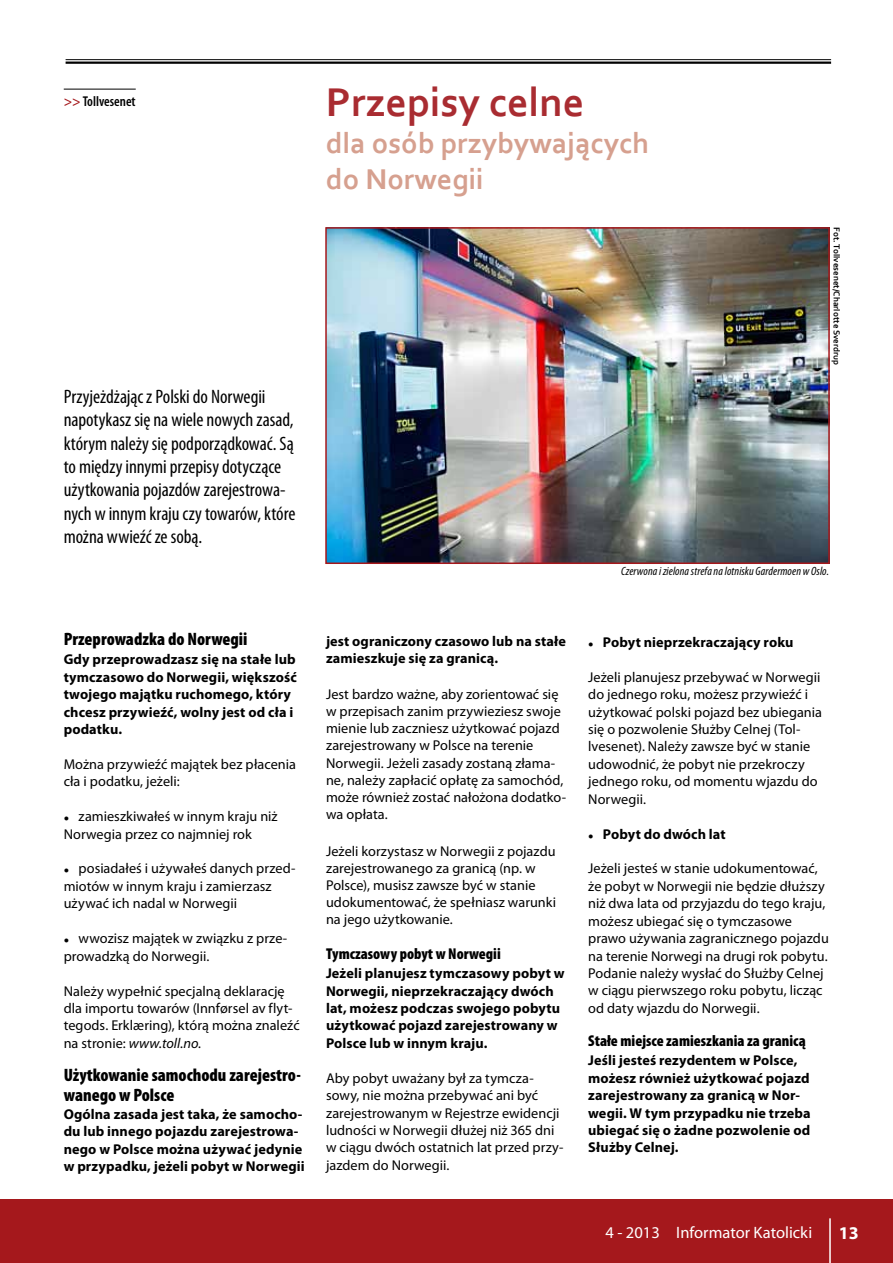
<style>
.page{position:relative;width:893px;height:1263px;background:#fff}
.page>*{position:absolute;margin:0;border:0;box-sizing:border-box;transform-origin:0 0}
.t1{font:700 42px "Corbel";color:#a92c31}
.t2{font:700 30px/36px "Corbel";color:#d6a08f}
.t3{font:condensed 19.5px/23.4px "Myriad Pro";letter-spacing:-.005em;color:#000}
.t4{font:900 condensed 18px/19.5px "Myriad Pro";color:#000}
.t5{font:700 18px "Myriad Pro";color:#fff}
.t6{font:16.5px "Myriad Pro";color:#fff}
.t7{font:900 condensed 15.75px "Myriad Pro";color:#000}
.t8{font:14.25px/17.4px "Myriad Pro";letter-spacing:.005em;color:#000}
.t9{font:700 14.25px/17.4px "Myriad Pro";letter-spacing:.005em;color:#000}
.t10{font:600 condensed 14.25px "Myriad Pro";color:#000}
.t11{font:italic condensed 12px "Myriad Pro";letter-spacing:.01em;color:#000}
.t12{font:700 9px "Corbel";color:#000}
.s1{color:#a5181c}
.s2{font-family:"Verdana";font-size:9px}
.s3{font-style:italic}
</style>
<div class="page">
<div style="left:0;top:1199px;width:893px;height:64px;background:#a5181c"></div>
<hr style="left:64px;top:89px;width:72px;height:1px;background:#000">
<img style="left:328px;top:230px;width:499px;height:331px">
<div style="left:325px;top:227px;width:505px;height:337px;border:2px solid #a5181c"></div>
<hr style="left:829px;top:1218px;width:2px;height:45px;background:#fff">
<hr style="left:66px;top:59px;width:765px;height:1px;background:#000">
<hr style="left:66px;top:62px;width:765px;height:2px;background:#000">
<p class="t10" style="left:64px;top:94px;width:73px"><span class="s1">&gt;&gt;</span> Tollvesenet</p>
<h1 class="t1" style="left:326px;top:76px;width:260px">Przepisy celne</h1>
<h2 class="t2" style="left:326px;top:124px;width:325px">dla osób przybywających do Norwegii</h2>
<p class="t3" style="left:64px;top:384px;width:233px">Przyjeżdżając z Polski do Norwegii napotykasz się na wiele nowych zasad, którym należy się podporządkować. Są to między innymi przepisy dotyczące użytkowania pojazdów zarejestrowa&shy;nych w innym kraju czy towarów, które można wwieźć ze sobą.</p>
<p class="t12" style="left:842px;top:227px;width:139px;rotate:90deg">Fot. Tollvesenet/Charlotte Sverdrup</p>
<p class="t11" style="left:621px;top:564px;width:209px">Czerwona i zielona strefa na lotnisku Gardermoen w Oslo.</p>
<p class="t4" style="left:64px;top:630px;width:185px">Przeprowadzka do Norwegii</p>
<p class="t9" style="left:64px;top:650px;width:235px">Gdy przeprowadzasz się na stałe lub tymczasowo do Norwegii, większość twojego majątku ruchomego, który chcesz przywieźć, wolny jest od cła i podatku.</p>
<p class="t8" style="left:64px;top:755px;width:234px">Można przywieźć majątek bez płacenia cła i podatku, jeżeli:</p>
<p class="t8" style="left:64px;top:807px;width:215px"><span class="s2">●</span> zamieszkiwałeś w innym kraju niż<br>Norwegia przez co najmniej rok</p>
<p class="t8" style="left:64px;top:860px;width:233px"><span class="s2">●</span> posiadałeś i używałeś danych przed&shy;miotów w innym kraju i zamierzasz używać ich nadal w Norwegii</p>
<p class="t8" style="left:64px;top:929px;width:225px"><span class="s2">●</span> wwozisz majątek w związku z prze&shy;prowadzką do Norwegii.</p>
<p class="t8" style="left:64px;top:982px;width:238px">Należy wypełnić specjalną deklarację dla importu towarów (Innførsel av flyt&shy;tegods. Erklæring), którą można znaleźć na stronie: <span class="s3">www.toll.no.</span></p>
<p class="t4" style="left:64px;top:1066px;width:239px">Użytkowanie samochodu zarejestro&shy;wanego w Polsce</p>
<p class="t9" style="left:64px;top:1105px;width:243px">Ogólna zasada jest taka, że samocho&shy;du lub innego pojazdu zarejestrowa&shy;nego w Polsce można używać jedynie w przypadku, jeżeli pobyt w Norwegii</p>
<p class="t9" style="left:326px;top:632px;width:241px">jest ograniczony czasowo lub na stałe zamieszkuje się za granicą.</p>
<p class="t8" style="left:326px;top:685px;width:242px">Jest bardzo ważne, aby zorientować się w przepisach zanim przywieziesz swoje mienie lub zaczniesz użytkować pojazd zarejestrowany w Polsce na terenie Norwegii. Jeżeli zasady zostaną złama&shy;ne, należy zapłacić opłatę za samochód, może również zostać nałożona dodatko&shy;wa opłata.</p>
<p class="t8" style="left:326px;top:842px;width:232px">Jeżeli korzystasz w Norwegii z pojazdu zarejestrowanego za granicą (np. w Polsce), musisz zawsze być w stanie udokumentować, że spełniasz warunki na jego użytkowanie.</p>
<p class="t7" style="left:326px;top:945px;width:176px">Tymczasowy pobyt w Norwegii</p>
<p class="t9" style="left:326px;top:964px;width:240px">Jeżeli planujesz tymczasowy pobyt w Norwegii, nieprzekraczający dwóch lat, możesz podczas swojego pobytu użytkować pojazd zarejestrowany w Polsce lub w innym kraju.</p>
<p class="t8" style="left:326px;top:1069px;width:239px">Aby pobyt uważany był za tymcza&shy;sowy, nie można przebywać ani być zarejestrowanym w Rejestrze ewidencji ludności w Norwegii dłużej niż 365 dni w ciągu dwóch ostatnich lat przed przy&shy;jazdem do Norwegii.</p>
<p class="t9" style="left:588px;top:633px;width:207px"><span class="s2">●</span> Pobyt nieprzekraczający roku</p>
<p class="t8" style="left:588px;top:668px;width:235px">Jeżeli planujesz przebywać w Norwegii do jednego roku, możesz przywieźć i użytkować polski pojazd bez ubiegania się o pozwolenie Służby Celnej (Tol&shy;lvesenet). Należy zawsze być w stanie udowodnić, że pobyt nie przekroczy jednego roku, od momentu wjazdu do Norwegii.</p>
<p class="t9" style="left:588px;top:825px;width:139px"><span class="s2">●</span> Pobyt do dwóch lat</p>
<p class="t8" style="left:588px;top:860px;width:242px">Jeżeli jesteś w stanie udokumentować, że pobyt w Norwegii nie będzie dłuższy niż dwa lata od przyjazdu do tego kraju, możesz ubiegać się o tymczasowe prawo używania zagranicznego pojazdu na terenie Norwegi na drugi rok pobytu.<br>Podanie należy wysłać do Służby Celnej w ciągu pierwszego roku pobytu, licząc od daty wjazdu do Norwegii.</p>
<p class="t7" style="left:588px;top:1032px;width:219px">Stałe miejsce zamieszkania za granicą</p>
<p class="t9" style="left:588px;top:1051px;width:224px">Jeśli jesteś rezydentem w Polsce, możesz również użytkować pojazd zarejestrowany za granicą w Nor&shy;wegii. W tym przypadku nie trzeba ubiegać się o żadne pozwolenie od<br>Służby Celnej.</p>
<p class="t6" style="left:605px;top:1222px;width:208px">4 - 2013 Informator Katolicki</p>
<p class="t5" style="left:839px;top:1222px;width:21px">13</p>
</div>
